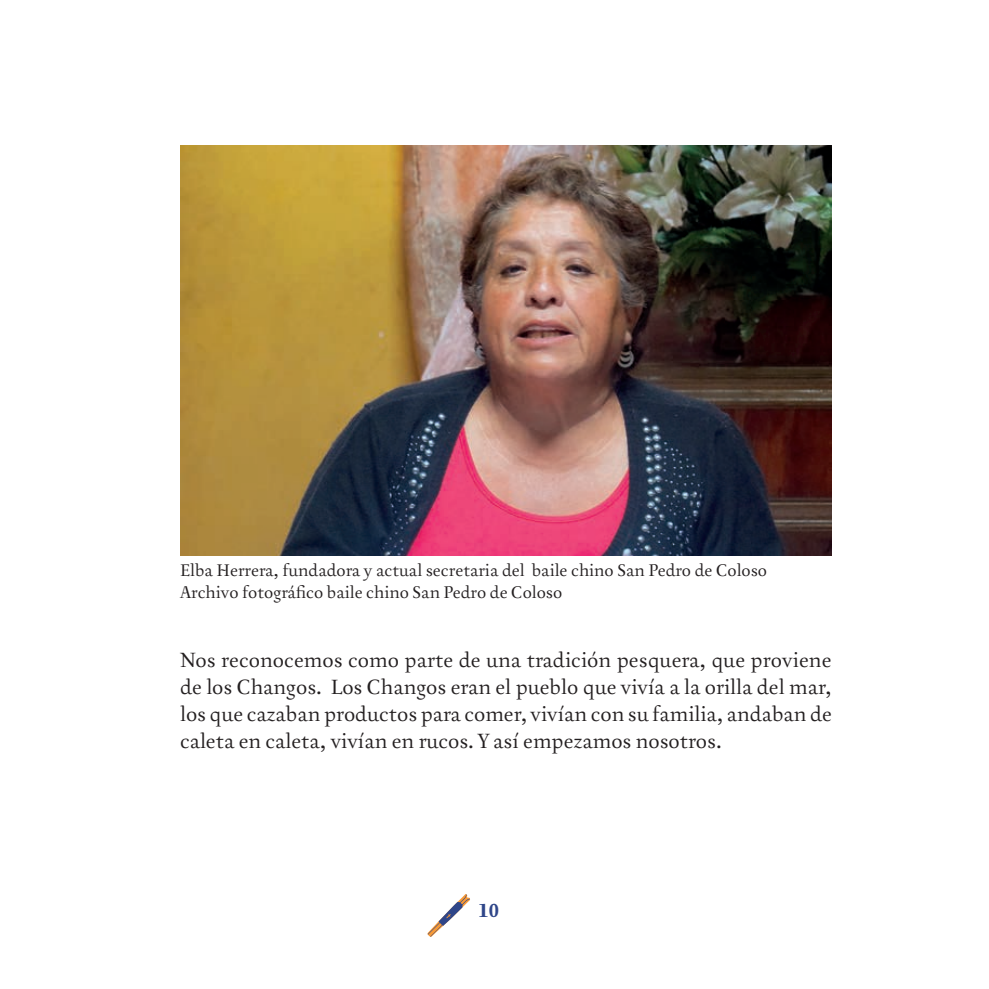
<style>
.page{position:relative;width:989px;height:989px;background:#fff}
.page>*{position:absolute;margin:0;border:0;box-sizing:border-box;transform-origin:0 0}
.t1{font:22.05px/27px "Australis Pro";color:#231f20;text-align:justify}
.t2{font:700 20.25px "Australis Pro";color:#2f4689}
.t3{font:18px/22.5px "Australis Pro";color:#231f20}
</style>
<div class="page">
<svg style="left:427px;top:894px;width:43px;height:43px"></svg>
<img style="left:180px;top:146px;width:651px;height:409px">
<p class="t3" style="left:180px;top:559px;width:588px">Elba Herrera, fundadora y actual secretaria del baile chino San Pedro de Coloso<br>Archivo fotográfico baile chino San Pedro de Coloso</p>
<p class="t1" style="left:180px;top:647px;width:653px">Nos reconocemos como parte de una tradición pesquera, que proviene de los Changos. Los Changos eran el pueblo que vivía a la orilla del mar, los que cazaban productos para comer, vivían con su familia, andaban de caleta en caleta, vivían en rucos. Y así empezamos nosotros.</p>
<p class="t2" style="left:478px;top:899px;width:22px">10</p>
</div>
